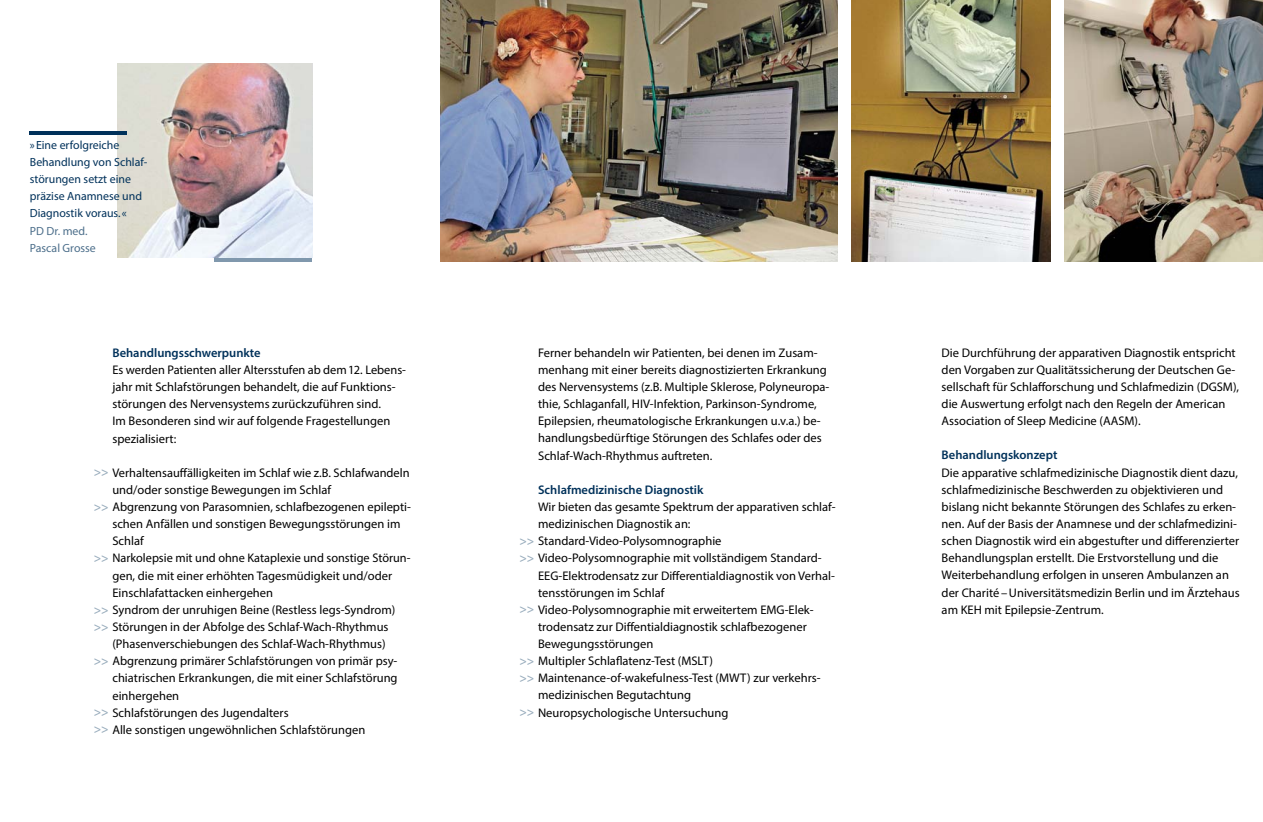
<style>
.page{position:relative;width:1263px;height:822px;background:#fff}
.page>*{position:absolute;margin:0;border:0;box-sizing:border-box;transform-origin:0 0}
.t1{font:12.45px/17.1px "Myriad Pro";color:#000}
.t2{font:600 12.45px "Myriad Pro";color:#00315a}
.t3{font:11.85px/17.1px "Myriad Pro";color:#00315a}
.t4{font:11.85px/17.1px "Myriad Pro";color:#4d6f8b}
.s1{font-weight:600;color:#99adbd}
</style>
<div class="page">
<img style="left:441px;top:0;width:396px;height:261px">
<img style="left:852px;top:0;width:198px;height:261px">
<img style="left:118px;top:63px;width:194px;height:195px">
<hr style="left:215px;top:258px;width:97px;height:3px;background:#8098ad">
<hr style="left:30px;top:131px;width:97px;height:3px;background:#00315a">
<img style="left:1065px;top:0;width:198px;height:261px">
<p class="t3" style="left:30px;top:136px;width:118px">»Eine erfolgreiche<br>Behandlung von Schlaf&shy;störungen setzt eine präzise Anamnese und<br>Diagnostik voraus.«</p>
<p class="t4" style="left:30px;top:222px;width:68px">PD Dr. med.<br>Pascal Grosse</p>
<p class="t2" style="left:112px;top:345px;width:150px">Behandlungsschwerpunkte</p>
<p class="t1" style="left:112px;top:361px;width:295px">Es werden Patienten aller Altersstufen ab dem 12. Lebens&shy;jahr mit Schlafstörungen behandelt, die auf Funktions&shy;störungen des Nervensystems zurückzuführen sind.<br>Im Besonderen sind wir auf folgende Fragestellungen spezialisiert:</p>
<p class="t1" style="left:94px;top:464px;width:317px"><span class="s1">&gt;&gt;</span> Verhaltensauffälligkeiten im Schlaf wie z.B. Schlafwandeln</p>
<p class="t1" style="left:112px;top:481px;width:220px">und/oder sonstige Bewegungen im Schlaf</p>
<p class="t1" style="left:94px;top:498px;width:319px"><span class="s1">&gt;&gt;</span> Abgrenzung von Parasomnien, schlafbezogenen epilepti-</p>
<p class="t1" style="left:112px;top:515px;width:290px">schen Anfällen und sonstigen Bewegungsstörungen im</p>
<p class="t1" style="left:112px;top:532px;width:33px">Schlaf</p>
<p class="t1" style="left:94px;top:549px;width:318px"><span class="s1">&gt;&gt;</span> Narkolepsie mit und ohne Kataplexie und sonstige Störun-</p>
<p class="t1" style="left:112px;top:567px;width:281px">gen, die mit einer erhöhten Tagesmüdigkeit und/oder</p>
<p class="t1" style="left:112px;top:584px;width:162px">Einschlafattacken einhergehen</p>
<p class="t1" style="left:94px;top:601px;width:303px"><span class="s1">&gt;&gt;</span> Syndrom der unruhigen Beine (Restless legs-Syndrom)</p>
<p class="t1" style="left:94px;top:618px;width:296px"><span class="s1">&gt;&gt;</span> Störungen in der Abfolge des Schlaf-Wach-Rhythmus</p>
<p class="t1" style="left:112px;top:635px;width:275px">(Phasenverschiebungen des Schlaf-Wach-Rhythmus)</p>
<p class="t1" style="left:94px;top:652px;width:304px"><span class="s1">&gt;&gt;</span> Abgrenzung primärer Schlafstörungen von primär psy-</p>
<p class="t1" style="left:112px;top:669px;width:287px">chiatrischen Erkrankungen, die mit einer Schlafstörung</p>
<p class="t1" style="left:112px;top:687px;width:68px">einhergehen</p>
<p class="t1" style="left:94px;top:704px;width:196px"><span class="s1">&gt;&gt;</span> Schlafstörungen des Jugendalters</p>
<p class="t1" style="left:94px;top:721px;width:273px"><span class="s1">&gt;&gt;</span> Alle sonstigen ungewöhnlichen Schlafstörungen</p>
<p class="t1" style="left:538px;top:344px;width:293px">Ferner behandeln wir Patienten, bei denen im Zusam&shy;menhang mit einer bereits diagnostizierten Erkrankung des Nervensystems (z.B. Multiple Sklerose, Polyneuropa&shy;thie, Schlaganfall, HIV-Infektion, Parkinson-Syndrome, Epilepsien, rheumatologische Erkrankungen u.v.a.) be&shy;handlungsbedürftige Störungen des Schlafes oder des Schlaf-Wach-Rhythmus auftreten.</p>
<p class="t2" style="left:538px;top:482px;width:167px">Schlafmedizinische Diagnostik</p>
<p class="t1" style="left:538px;top:498px;width:299px">Wir bieten das gesamte Spektrum der apparativen schlaf-</p>
<p class="t1" style="left:538px;top:515px;width:154px">medizinischen Diagnostik an:</p>
<p class="t1" style="left:519px;top:532px;width:204px"><span class="s1">&gt;&gt;</span> Standard-Video-Polysomnographie</p>
<p class="t1" style="left:519px;top:549px;width:304px"><span class="s1">&gt;&gt;</span> Video-Polysomnographie mit vollständigem Standard-</p>
<p class="t1" style="left:538px;top:567px;width:298px">EEG-Elektrodensatz zur Differentialdiagnostik von Verhal-</p>
<p class="t1" style="left:538px;top:584px;width:128px">tensstörungen im Schlaf</p>
<p class="t1" style="left:519px;top:601px;width:295px"><span class="s1">&gt;&gt;</span> Video-Polysomnographie mit erweitertem EMG-Elek-</p>
<p class="t1" style="left:538px;top:618px;width:270px">trodensatz zur Diffentialdiagnostik schlafbezogener</p>
<p class="t1" style="left:538px;top:635px;width:117px">Bewegungsstörungen</p>
<p class="t1" style="left:519px;top:652px;width:195px"><span class="s1">&gt;&gt;</span> Multipler Schlaflatenz-Test (MSLT)</p>
<p class="t1" style="left:519px;top:669px;width:303px"><span class="s1">&gt;&gt;</span> Maintenance-of-wakefulness-Test (MWT) zur verkehrs-</p>
<p class="t1" style="left:538px;top:686px;width:154px">medizinischen Begutachtung</p>
<p class="t1" style="left:519px;top:704px;width:211px"><span class="s1">&gt;&gt;</span> Neuropsychologische Untersuchung</p>
<p class="t1" style="left:942px;top:344px;width:299px">Die Durchführung der apparativen Diagnostik entspricht den Vorgaben zur Qualitätssicherung der Deutschen Ge&shy;sellschaft für Schlafforschung und Schlafmedizin (DGSM), die Auswertung erfolgt nach den Regeln der American Association of Sleep Medicine (AASM).</p>
<p class="t2" style="left:942px;top:447px;width:117px">Behandlungskonzept</p>
<p class="t1" style="left:942px;top:464px;width:300px">Die apparative schlafmedizinische Diagnostik dient dazu, schlafmedizinische Beschwerden zu objektivieren und bislang nicht bekannte Störungen des Schlafes zu erken&shy;nen. Auf der Basis der Anamnese und der schlafmedizini&shy;schen Diagnostik wird ein abgestufter und differenzierter Behandlungsplan erstellt. Die Erstvorstellung und die Weiterbehandlung erfolgen in unseren Ambulanzen an der Charité – Universitätsmedizin Berlin und im Ärztehaus am KEH mit Epilepsie-Zentrum.</p>
</div>
